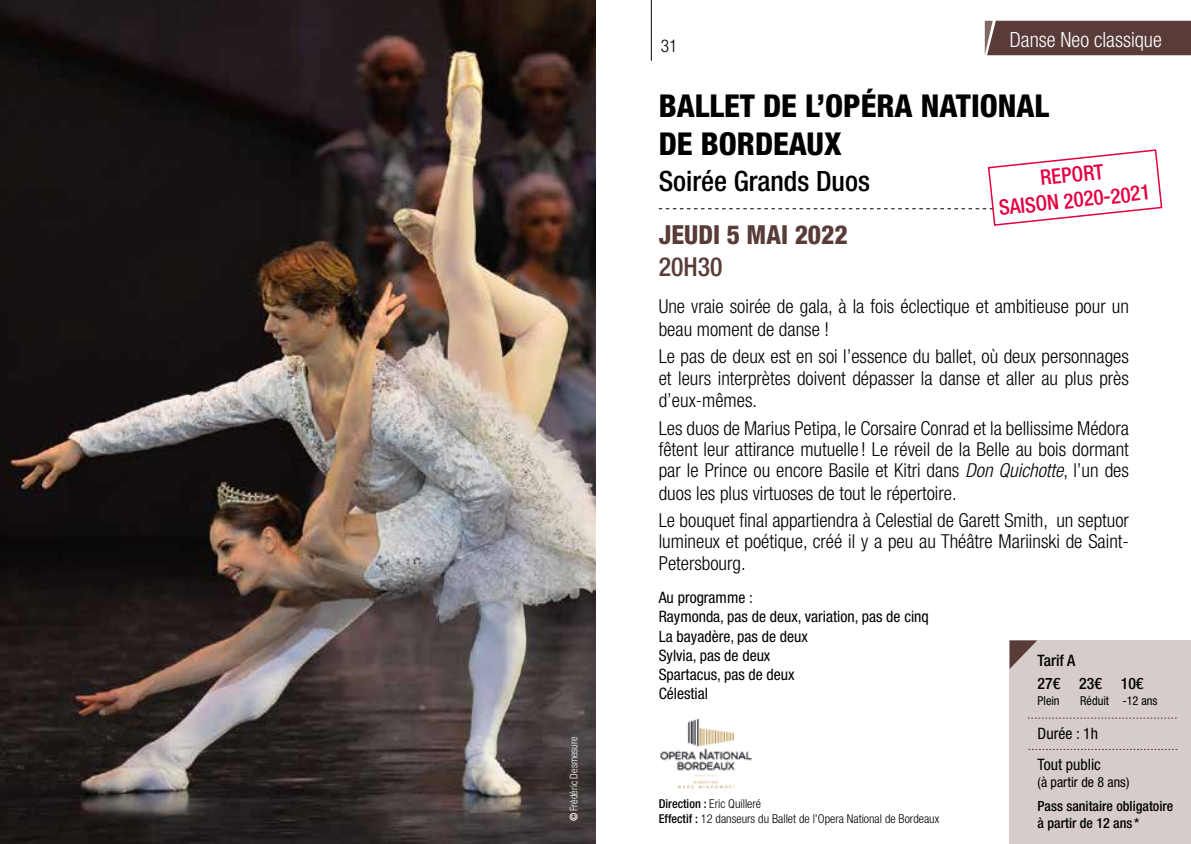
<style>
.page{position:relative;width:1191px;height:844px;background:#fff}
.page>*{position:absolute;margin:0;border:0;box-sizing:border-box;transform-origin:0 0}
.t1{font:800 condensed 31.5px/37.8px "Helvetica Neue LT Std";color:#000}
.t2{font:500 condensed 28px "Helvetica Neue LT Std";color:#000}
.t3{font:800 condensed 26.25px "Helvetica Neue LT Std";color:#593b38}
.t4{font:500 condensed 26.25px "Helvetica Neue LT Std";color:#593b38}
.t5{font:500 condensed 21.18px/25.4px "Helvetica Neue LT Std";color:#e40041;text-align:center}
.t6{font:300 condensed 21px "Helvetica Neue LT Std";color:#fff}
.t7{font:300 condensed 19.25px/21.9px "Helvetica Neue LT Std";color:#000}
.t8{font:300 condensed 17.5px "Helvetica Neue LT Std";color:#000}
.t9{font:condensed 15.75px/19.2px "Helvetica Neue LT Std";color:#000}
.t10{font:500 condensed 15.75px/23.4px "Helvetica Neue LT Std";color:#000}
.t11{font:500 condensed 14px/16.8px "Helvetica Neue LT Std";color:#000}
.t12{font:condensed 14px "Helvetica Neue LT Std";color:#000}
.t13{font:300 condensed 12.25px/14.7px "Helvetica Neue LT Std";color:#000}
.t14{font:condensed 12.25px "Helvetica Neue LT Std";color:#000}
.t15{font:300 condensed 10.5px "Helvetica Neue LT Std";color:#fff}
.s1{font-weight:500}
.s2{font-style:italic}
</style>
<div class="page">
<hr style="left:651px;top:0;width:1px;height:61px;background:#000">
<img style="left:0;top:0;width:595px;height:843px">
<div style="left:984px;top:21px;width:207px;height:34px;background:#593b38"></div>
<img style="left:660px;top:718px;width:93px;height:71px">
<svg style="left:659px;top:149px;width:504px;height:77px"></svg>
<div style="left:1009px;top:640px;width:182px;height:203px;background:#d6cdcb"></div>
<svg style="left:1028px;top:717px;width:148px;height:1px"></svg>
<svg style="left:1028px;top:749px;width:149px;height:1px"></svg>
<svg style="left:1009px;top:640px;width:28px;height:28px"></svg>
<p class="t15" style="left:567px;top:820px;width:86px;rotate:-90deg"><span class="s1">©</span>Frédéric Desmesure</p>
<p class="t8" style="left:661px;top:36px;width:18px">31</p>
<p class="t6" style="left:1009px;top:27px;width:153px">Danse Neo classique</p>
<h1 class="t1" style="left:659px;top:87px;width:392px">BALLET DE L’OPÉRA NATIONAL<br>DE BORDEAUX</h1>
<h2 class="t2" style="left:659px;top:164px;width:213px">Soirée Grands Duos</h2>
<p class="t5" style="left:995px;top:170px;width:154px;rotate:-6deg">REPORT<br>SAISON 2020-2021</p>
<h3 class="t3" style="left:659px;top:218px;width:190px">JEUDI 5 MAI 2022</h3>
<h3 class="t4" style="left:659px;top:251px;width:65px">20H30</h3>
<p class="t7" style="left:659px;top:294px;width:471px;line-height:22.8px">Une vraie soirée de gala, à la fois éclectique et ambitieuse pour un beau moment de danse !</p>
<p class="t7" style="left:659px;top:345px;width:472px;text-align:justify">Le pas de deux est en soi l’essence du ballet, où deux personnages et leurs interprètes doivent dépasser la danse et aller au plus près d’eux-mêmes.</p>
<p class="t7" style="left:659px;top:417px;width:472px;line-height:21px;text-align:justify">Les duos de Marius Petipa, le Corsaire Conrad et la bellissime Médora fêtent leur attirance mutuelle ! Le réveil de la Belle au bois dormant par le Prince ou encore Basile et Kitri dans <span class="s2">Don Quichotte</span>, l’un des</p>
<p class="t7" style="left:659px;top:479px;width:472px;line-height:27.7px">duos les plus virtuoses de tout le répertoire.<br>Le bouquet final appartiendra à Celestial de Garett Smith, un septuor</p>
<p class="t7" style="left:659px;top:530px;width:472px">lumineux et poétique, créé il y a peu au Théâtre Mariinski de Saint-<br>Petersbourg.</p>
<p class="t9" style="left:659px;top:587px;width:271px">Au programme :<br>Raymonda, pas de deux, variation, pas de cinq<br>La bayadère, pas de deux<br>Sylvia, pas de deux<br>Spartacus, pas de deux<br>Célestial</p>
<p class="t10" style="left:1037px;top:648px;width:107px">Tarif A<br>27€ 23€ 10€</p>
<p class="t14" style="left:1037px;top:693px;width:24px">Plein</p>
<p class="t14" style="left:1080px;top:693px;width:79px">Réduit -12 ans</p>
<p class="t9" style="left:1037px;top:717px;width:65px;line-height:31.3px">Durée : 1h<br>Tout public</p>
<p class="t12" style="left:1037px;top:774px;width:93px">(à partir de 8 ans)</p>
<p class="t11" style="left:1037px;top:797px;width:137px">Pass sanitaire obligatoire à partir de 12 ans *</p>
<p class="t13" style="left:659px;top:796px;width:282px"><span class="s1">Direction :</span> Eric Quilleré<br><span class="s1">Effectif :</span> 12 danseurs du Ballet de l’Opera National de Bordeaux</p>
</div>
